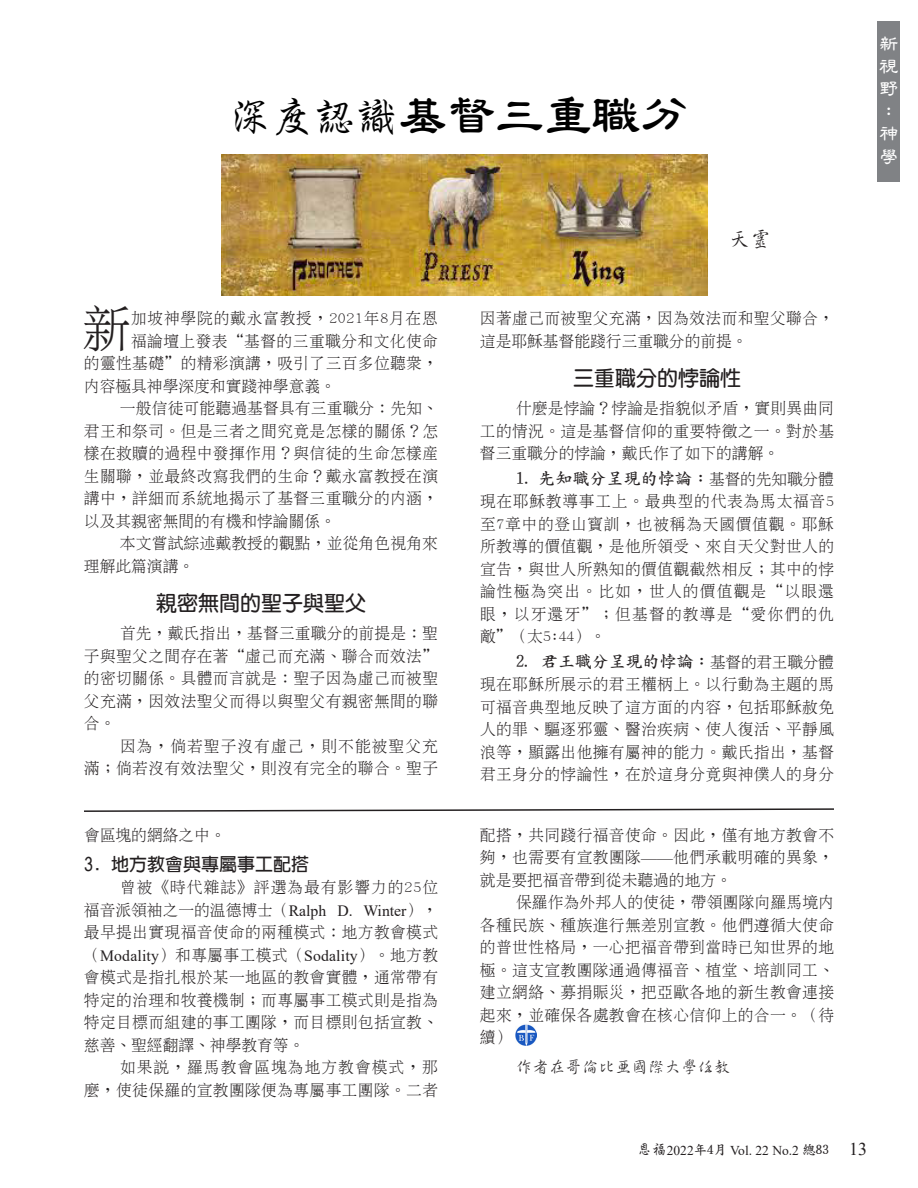
<style>
.page{position:relative;width:918px;height:1188px;background:#fff}
.page>*{position:absolute;margin:0;border:0;box-sizing:border-box;transform-origin:0 0}
.t1{font:300 48.9px "Shan Hei Sun";color:#231f20}
.t2{font:700 48px "Jen Lei";color:#000}
.t3{font:700 21px "Yen Round";color:#231f20}
.t4{font:500 21px "Her Sin";color:#231f20}
.t5{font:600 19.5px/22.5px "Jen Lei";color:#fff;text-align:justify}
.t6{font:700 18px "New Gothic";color:#231f20}
.t7{font:17.25px "Stdkai EG Bold Big 5";letter-spacing:-.015em;color:#231f20}
.t8{font:500 16.5px "Her Sin";color:#231f20}
.t9{font:300 15.75px/22.5px "Shan Hei Sun";letter-spacing:.025em;color:#231f20;text-align:justify}
.t10{font:300 15.75px "Shan Hei Sun";color:#231f20}
.t11{font:15.75px "Times New Roman";letter-spacing:.01em;color:#231f20}
.t12{font:300 15.75px "Shan Hei Sun";letter-spacing:.05em;color:#231f20}
.t13{font:13.5px "Times New Roman";color:#231f20}
.s1{font-family:"Singkai EG Light Big 5";font-weight:400;font-size:42px}
.s2{font-family:"Times New Roman";font-weight:400}
.s3{font-family:"Shan Hei Sun";font-weight:300}
.s4{font-family:"Shan Hei Sun";font-weight:300;font-size:15.75px}
.s5{font-family:"Singkai EG Light Big 5";font-size:15px}
.s6{font-family:"Stdkai EG Bold Big 5"}
.s7{font-size:18px}
</style>
<div class="page">
<img style="left:516px;top:1024px;width:21px;height:21px">
<div style="left:878px;top:22px;width:22px;height:160px;background:#808285"></div>
<svg style="left:84px;top:808px;width:750px;height:4px"></svg>
<img style="left:221px;top:155px;width:486px;height:140px">
<h2 class="t2" style="left:229px;top:90px;width:462px"><span class="s1">深度認識</span>基督三重職分</h2>
<p class="t5" style="left:879px;top:32px;width:21px">新視野：神學</p>
<h1 class="t1" style="left:82px;top:304px;width:50px">新</h1>
<p class="t12" style="left:131px;top:310px;width:308px">加坡神學院的戴永富教授，2021年8月在恩</p>
<p class="t9" style="left:131px;top:329px;width:308px">福論壇上發表“基督的三重職分和文化使命</p>
<p class="t9" style="left:84px;top:352px;width:356px">的靈性基礎”的精彩演講，吸引了三百多位聽眾，</p>
<p class="t10" style="left:84px;top:378px;width:253px">內容極具神學深度和實踐神學意義。</p>
<p class="t9" style="left:120px;top:397px;width:319px">一般信徒可能聽過基督具有三重職分：先知、</p>
<p class="t9" style="left:84px;top:419px;width:356px">君王和祭司。但是三者之間究竟是怎樣的關係？怎</p>
<p class="t9" style="left:84px;top:442px;width:356px">樣在救贖的過程中發揮作用？與信徒的生命怎樣產</p>
<p class="t9" style="left:84px;top:464px;width:356px">生關聯，並最終改寫我們的生命？戴永富教授在演</p>
<p class="t9" style="left:84px;top:487px;width:356px">講中，詳細而系統地揭示了基督三重職分的內涵，</p>
<p class="t10" style="left:84px;top:513px;width:253px">以及其親密無間的有機和悖論關係。</p>
<p class="t9" style="left:120px;top:532px;width:319px">本文嘗試綜述戴教授的觀點，並從角色視角來</p>
<p class="t9" style="left:84px;top:554px;width:112px">理解此篇演講。</p>
<h3 class="t3" style="left:156px;top:592px;width:211px">親密無間的聖子與聖父</h3>
<p class="t9" style="left:84px;top:622px;width:356px;text-indent:36px">首先，戴氏指出，基督三重職分的前提是：聖子與聖父之間存在著“虛己而充滿、聯合而效法”的密切關係。具體而言就是：聖子因為虛己而被聖父充滿，因效法聖父而得以與聖父有親密無間的聯合。</p>
<p class="t9" style="left:84px;top:734px;width:356px;text-align:right">因為，倘若聖子沒有虛己，則不能被聖父充<br>滿；倘若沒有效法聖父，則沒有完全的聯合。聖子</p>
<p class="t10" style="left:84px;top:827px;width:143px">會區塊的網絡之中。</p>
<p class="t6" style="left:84px;top:855px;width:226px">3. 地方教會與專屬事工配搭</p>
<p class="t9" style="left:84px;top:876px;width:356px;text-indent:36px">曾被《時代雜誌》評選為最有影響力的25位福音派領袖之一的溫德博士（<span class="s2">Ralph D. Winter</span>），最早提出實現福音使命的兩種模式：地方教會模式</p>
<p class="t11" style="left:84px;top:944px;width:356px"><span class="s3">（</span>Modality<span class="s3">）和專屬事工模式（</span>Sodality<span class="s3">）。地方教</span></p>
<p class="t9" style="left:84px;top:966px;width:356px">會模式是指扎根於某一地區的教會實體，通常帶有特定的治理和牧養機制；而專屬事工模式則是指為特定目標而組建的事工團隊，而目標則包括宣教、慈善、聖經翻譯、神學教育等。</p>
<p class="t9" style="left:84px;top:1056px;width:356px;text-align:right">如果說，羅馬教會區塊為地方教會模式，那<br>麼，使徒保羅的宣教團隊便為專屬事工團隊。二者</p>
<h3 class="t4" style="left:729px;top:229px;width:43px">天靈</h3>
<p class="t9" style="left:480px;top:307px;width:356px">因著虛己而被聖父充滿，因為效法而和聖父聯合，這是耶穌基督能踐行三重職分的前提。</p>
<h3 class="t3" style="left:573px;top:367px;width:169px">三重職分的悖論性</h3>
<p class="t9" style="left:480px;top:397px;width:356px;text-indent:36px">什麼是悖論？悖論是指貌似矛盾，實則異曲同工的情況。這是基督信仰的重要特徵之一。對於基督三重職分的悖論，戴氏作了如下的講解。</p>
<p class="t7" style="left:516px;top:469px;width:319px">1. 先知職分呈現的悖論：<span class="s4">基督的先知職分體</span></p>
<p class="t9" style="left:480px;top:490px;width:356px">現在耶穌教導事工上。最典型的代表為馬太福音5至7章中的登山寶訓，也被稱為天國價值觀。耶穌所教導的價值觀，是他所領受、來自天父對世人的宣告，與世人所熟知的價值觀截然相反；其中的悖論性極為突出。比如，世人的價值觀是“以眼還眼，以牙還牙”；但基督的教導是“愛你們的仇敵”（太5:44）。</p>
<p class="t7" style="left:516px;top:652px;width:319px">2. 君王職分呈現的悖論：<span class="s4">基督的君王職分體</span></p>
<p class="t9" style="left:480px;top:673px;width:356px">現在耶穌所展示的君王權柄上。以行動為主題的馬可福音典型地反映了這方面的內容，包括耶穌赦免人的罪、驅逐邪靈、醫治疾病、使人復活、平靜風浪等，顯露出他擁有屬神的能力。戴氏指出，基督君王身分的悖論性，在於這身分竟與神僕人的身分</p>
<p class="t9" style="left:480px;top:823px;width:356px">配搭，共同踐行福音使命。因此，僅有地方教會不夠，也需要有宣教團隊<span class="s2">——</span>他們承載明確的異象，就是要把福音帶到從未聽過的地方。</p>
<p class="t9" style="left:480px;top:891px;width:356px;text-indent:36px">保羅作為外邦人的使徒，帶領團隊向羅馬境內各種民族、種族進行無差別宣教。他們遵循大使命的普世性格局，一心把福音帶到當時已知世界的地極。這支宣教團隊通過傳福音、植堂、培訓同工、建立網絡、募捐賑災，把亞歐各地的新生教會連接起來，並確保各處教會在核心信仰上的合一。（待續）</p>
<p class="t8" style="left:516px;top:1059px;width:216px">作者在哥倫比亞國際大學任教</p>
<p class="t13" style="left:637px;top:1141px;width:232px"><span class="s5">恩福</span>2022<span class="s6">年4月</span> Vol. 22 No.2 <span class="s6">總83</span> <span class="s7">13</span></p>
</div>
